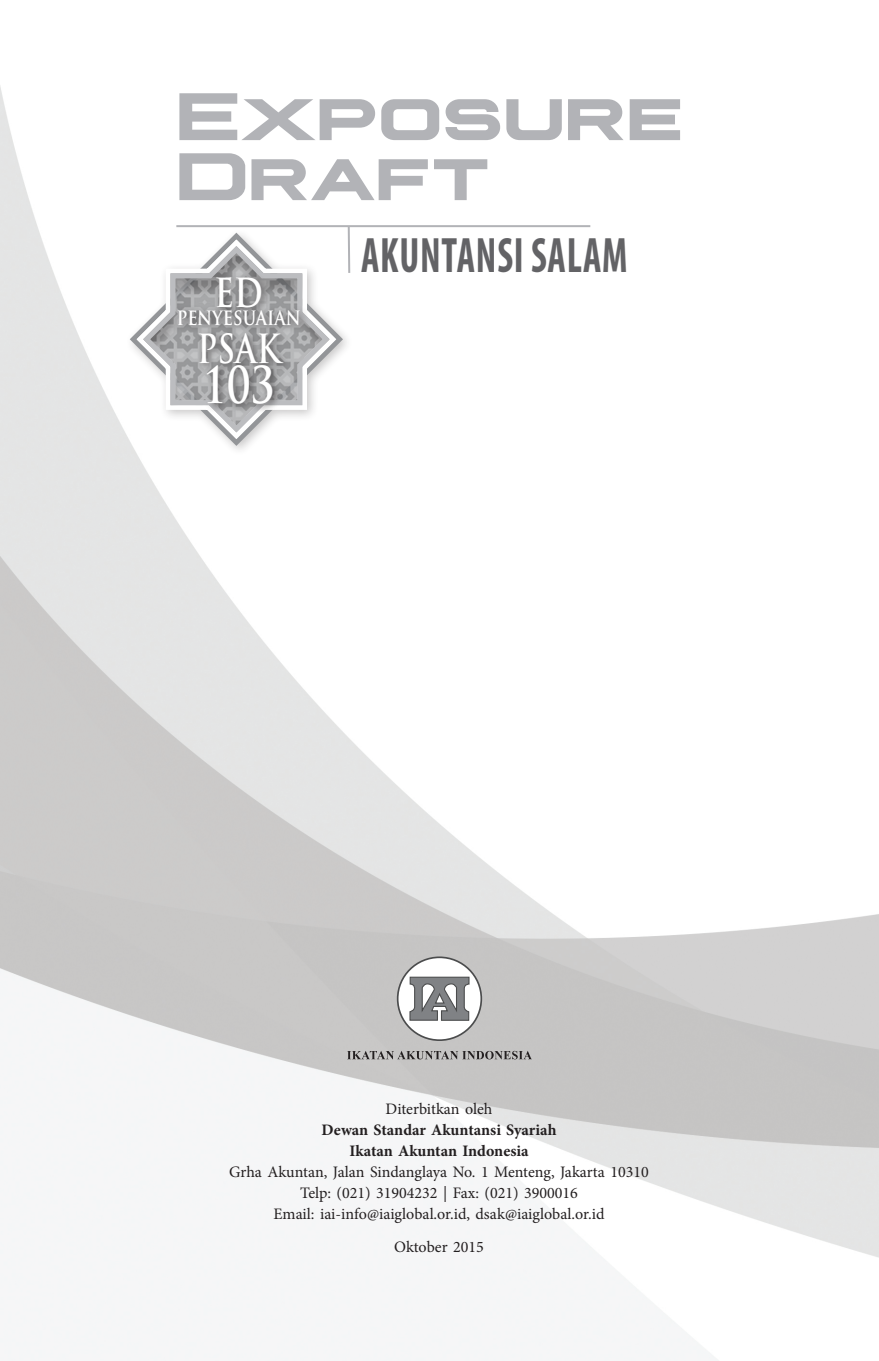
<style>
.page{position:relative;width:879px;height:1361px;background:#fff}
.page>*{position:absolute;margin:0;border:0;box-sizing:border-box;transform-origin:0 0}
.t1{font:700 condensed 50px "Myriad Pro";letter-spacing:.02em;color:#636366;scale:.8 1}
.Body_oke{font:700 49.4px "Trajan Pro";color:#fff;scale:.81 1}
.Body_oke-2{font:700 39.2px "Trajan Pro";color:#fff;scale:.79 1}
.Body_oke-3{font:700 22.6px "Trajan Pro";color:#fff;scale:.79 1}
.Body_oke-4{font:16px "Minion Pro";color:#231f20}
.Body_oke-5{font:700 16px "Minion Pro";color:#231f20}
</style>
<div class="page">
<img style="left:1px;top:91px;width:877px;height:1269px">
<svg style="left:179px;top:153px;width:308px;height:47px"></svg>
<svg style="left:179px;top:93px;width:501px;height:47px"></svg>
<hr style="left:176px;top:225px;width:414px;height:2px;background:#b2b3b7">
<div style="left:124px;top:227px;width:230px;height:230px;background:#fff"></div>
<svg style="left:126px;top:232px;width:220px;height:217px"></svg>
<svg style="left:133px;top:236px;width:207px;height:206px"></svg>
<div style="left:173px;top:272px;width:136px;height:141px;background:#231f20;opacity:.7"></div>
<svg style="left:347px;top:1051px;width:185px;height:8px"></svg>
<div style="left:398px;top:957px;width:83px;height:83px;background:#fff;border-radius:50%"></div>
<div style="left:397px;top:956px;width:85px;height:85px;border:2px solid #4b4c4d;border-radius:50%"></div>
<svg style="left:409px;top:976px;width:61px;height:45px"></svg>
<p class="Body_oke-2" style="left:215px;top:268px;width:63px">ED</p>
<p class="Body_oke-3" style="left:177px;top:303px;width:158px">penyesuaian</p>
<p class="Body_oke-2" style="left:197px;top:324px;width:107px">PSAK</p>
<p class="Body_oke" style="left:203px;top:354px;width:90px">103</p>
<p class="t1" style="left:361px;top:224px;width:335px">AKUNTANSI SALAM</p>
<p class="Body_oke-4" style="left:386px;top:1098px;width:108px">Diterbitkan oleh</p>
<p class="Body_oke-5" style="left:321px;top:1119px;width:236px">Dewan Standar Akuntansi Syariah</p>
<p class="Body_oke-5" style="left:349px;top:1140px;width:181px">Ikatan Akuntan Indonesia</p>
<p class="Body_oke-4" style="left:229px;top:1161px;width:421px">Grha Akuntan, Jalan Sindanglaya No. 1 Menteng, Jakarta 10310</p>
<p class="Body_oke-4" style="left:300px;top:1182px;width:279px">Telp: (021) 31904232 | Fax: (021) 3900016</p>
<p class="Body_oke-4" style="left:273px;top:1203px;width:332px">Email: iai-info@iaiglobal.or.id, dsak@iaiglobal.or.id</p>
<p class="Body_oke-4" style="left:394px;top:1236px;width:91px">Oktober 2015</p>
</div>
